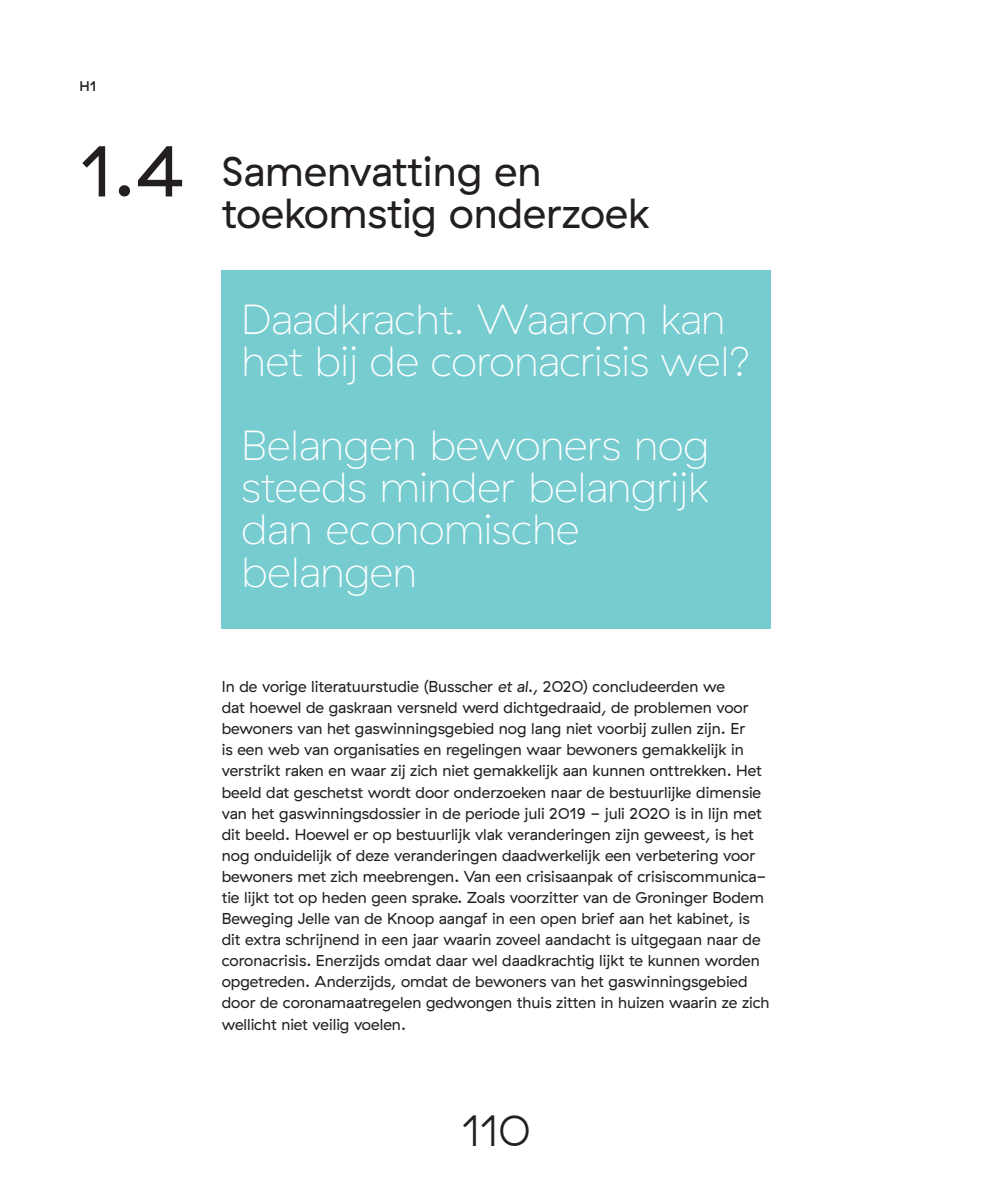
<style>
.page{position:relative;width:993px;height:1191px;background:#fff}
.page>*{position:absolute;margin:0;border:0;box-sizing:border-box;transform-origin:0 0}
.Kop_Hoofdstuk{font:71.75px "GT Haptik";color:#231f20}
.t1{font:300 43.75px "GT Haptik";color:#231f20}
.Paragraafkop{font:100 42px/42.2px "GT Haptik";color:#fff}
.Paragraafkop-2{font:42px "GT Haptik";color:#231f20}
.Broodtekst{font:15.75px/21px "GT Haptik";color:#231f20}
.t2{font:500 14px "GT Haptik";color:#231f20}
.s1{font-style:italic}
</style>
<div class="page">
<div style="left:222px;top:270px;width:549px;height:359px;background:#77ccd0"></div>
<p class="t2" style="left:79px;top:78px;width:19px">H1</p>
<p class="Kop_Hoofdstuk" style="left:79px;top:130px;width:106px">1.4</p>
<p class="Paragraafkop-2" style="left:222px;top:147px;width:321px">Samenvatting en</p>
<p class="Paragraafkop-2" style="left:222px;top:189px;width:429px">toekomstig onderzoek</p>
<p class="Paragraafkop" style="left:241px;top:299px;width:511px">Daadkracht. Waarom kan het bij de coronacrisis wel?</p>
<p class="Paragraafkop" style="left:241px;top:425px;width:468px">Belangen bewoners nog steeds minder belangrijk dan economische belangen</p>
<p class="Broodtekst" style="left:222px;top:676px;width:549px">In de vorige literatuurstudie (Busscher <span class="s1">et al</span>., 2020) concludeerden we<br>dat hoewel de gaskraan versneld werd dichtgedraaid, de problemen voor bewoners van het gaswinningsgebied nog lang niet voorbij zullen zijn. Er<br>is een web van organisaties en regelingen waar bewoners gemakkelijk in verstrikt raken en waar zij zich niet gemakkelijk aan kunnen onttrekken. Het beeld dat geschetst wordt door onderzoeken naar de bestuurlijke dimensie van het gaswinningsdossier in de periode juli 2019 - juli 2020 is in lijn met dit beeld. Hoewel er op bestuurlijk vlak veranderingen zijn geweest, is het nog onduidelijk of deze veranderingen daadwerkelijk een verbetering voor bewoners met zich meebrengen. Van een crisisaanpak of crisiscommunica&shy;tie lijkt tot op heden geen sprake. Zoals voorzitter van de Groninger Bodem Beweging Jelle van de Knoop aangaf in een open brief aan het kabinet, is dit extra schrijnend in een jaar waarin zoveel aandacht is uitgegaan naar de coronacrisis. Enerzijds omdat daar wel daadkrachtig lijkt te kunnen worden opgetreden. Anderzijds, omdat de bewoners van het gaswinningsgebied door de coronamaatregelen gedwongen thuis zitten in huizen waarin ze zich wellicht niet veilig voelen.</p>
<h2 class="t1" style="left:461px;top:1105px;width:71px">110</h2>
</div>
